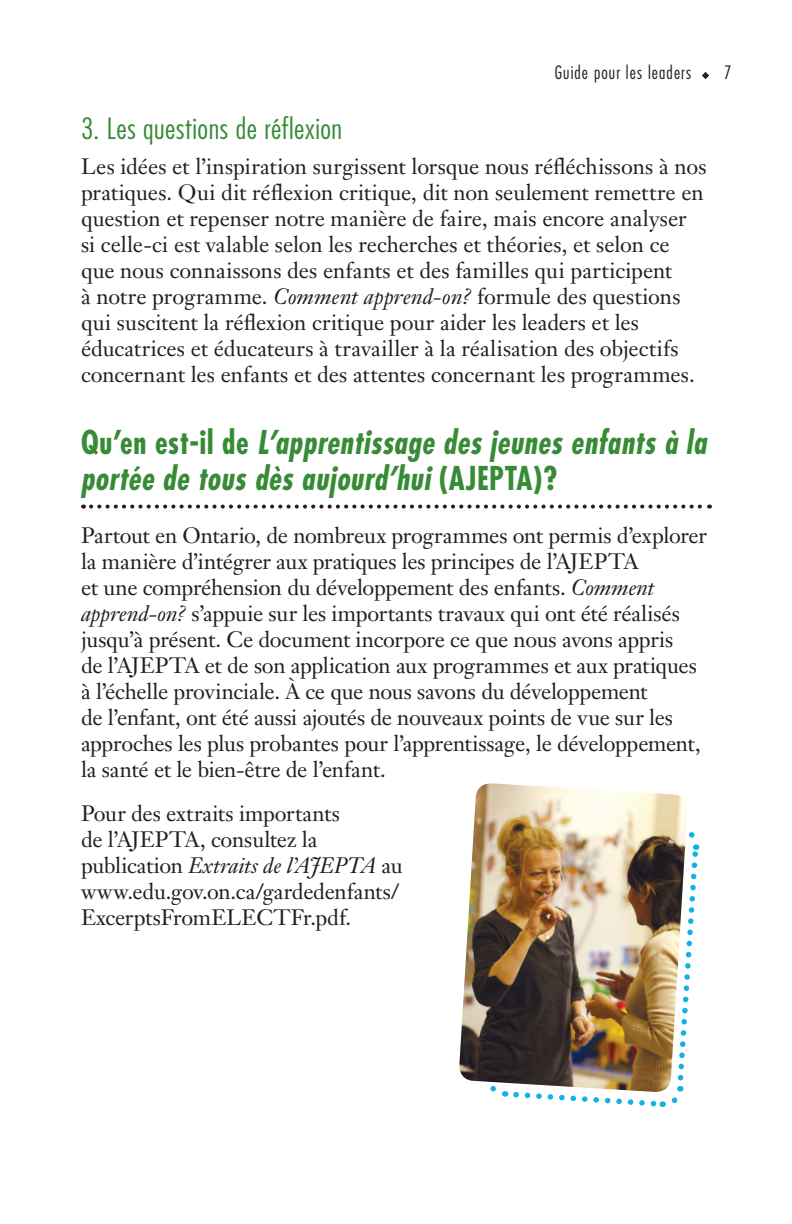
<style>
.page{position:relative;width:792px;height:1224px;background:#fff}
.page>*{position:absolute;margin:0;border:0;box-sizing:border-box;transform-origin:0 0}
.t1{font:italic 700 condensed 32px/36px "Futura";letter-spacing:.025em;color:#378b36;scale:.95 1}
.t2{font:300 condensed 28.4px "Futura";letter-spacing:.02em;color:#378b36;scale:1.05 1}
.t3{font:22px/26px "Janson Text";letter-spacing:-.005em;color:#231f20}
.t4{font:300 condensed 18px "Futura";letter-spacing:.06em;color:#231f20}
.s1{font-style:italic}
.s2{font-style:normal}
</style>
<div class="page">
<svg style="left:702px;top:72px;width:7px;height:7px"></svg>
<svg style="left:91px;top:505px;width:619px;height:4px"></svg>
<svg style="left:502px;top:832px;width:198px;height:275px"></svg>
<img style="left:459px;top:783px;width:229px;height:310px">
<p class="t4" style="left:555px;top:61px;width:138px">Guide pour les leaders</p>
<p class="t4" style="left:724px;top:61px;width:9px">7</p>
<h2 class="t2" style="left:81px;top:111px;width:250px">3. Les questions de réflexion</h2>
<p class="t3" style="left:81px;top:153px;width:627px">Les idées et l’inspiration surgissent lorsque nous réfléchissons à nos pratiques. Qui dit réflexion critique, dit non seulement remettre en question et repenser notre manière de faire, mais encore analyser<br>si celle-ci est valable selon les recherches et théories, et selon ce que nous connaissons des enfants et des familles qui participent<br>à notre programme. <span class="s1">Comment apprend-on?</span> formule des questions qui suscitent la réflexion critique pour aider les leaders et les éducatrices et éducateurs à travailler à la réalisation des objectifs concernant les enfants et des attentes concernant les programmes.</p>
<h1 class="t1" style="left:81px;top:424px;width:660px"><span class="s2">Qu’en est-il de</span> L’apprentissage des jeunes enfants à la portée de tous dès aujourd’hui <span class="s2">(AJEPTA)?</span></h1>
<p class="t3" style="left:81px;top:522px;width:628px">Partout en Ontario, de nombreux programmes ont permis d’explorer la manière d’intégrer aux pratiques les principes de l’AJEPTA<br>et une compréhension du développement des enfants. <span class="s1">Comment apprend-on?</span> s’appuie sur les importants travaux qui ont été réalisés jusqu’à présent. Ce document incorpore ce que nous avons appris<br>de l’AJEPTA et de son application aux programmes et aux pratiques à l’échelle provinciale. À ce que nous savons du développement<br>de l’enfant, ont été aussi ajoutés de nouveaux points de vue sur les approches les plus probantes pour l’apprentissage, le développement, la santé et le bien-être de l’enfant.</p>
<p class="t3" style="left:81px;top:800px;width:323px">Pour des extraits importants<br>de l’AJEPTA, consultez la publication <span class="s1">Extraits de l’AJEPTA</span> au www.edu.gov.on.ca/gardedenfants/<br>ExcerptsFromELECTFr.pdf.</p>
</div>
